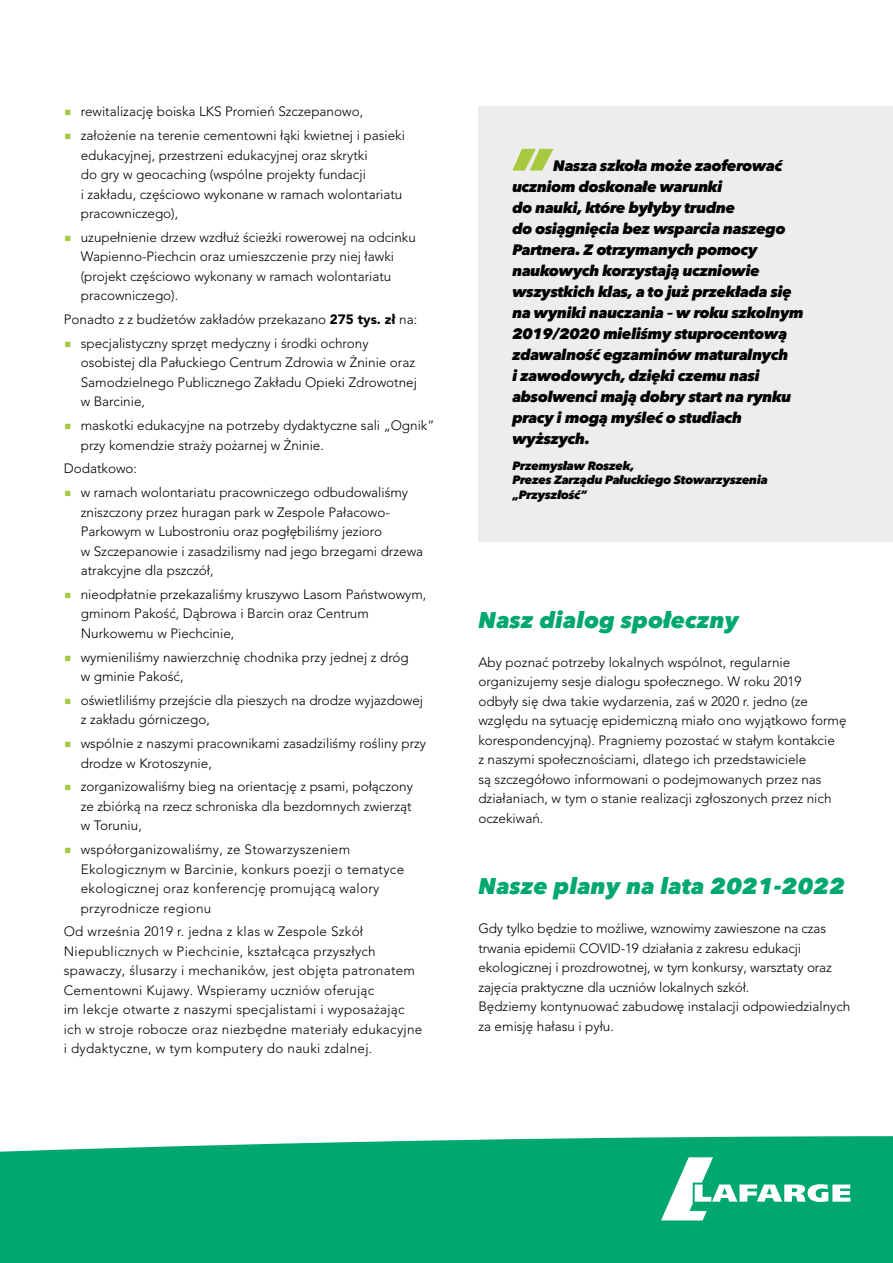
<style>
.page{position:relative;width:893px;height:1263px;background:#fff}
.page>*{position:absolute;margin:0;border:0;box-sizing:border-box;transform-origin:0 0}
.t1{font:italic 800 22.5px "Avenir Next LT Pro";letter-spacing:.01em;color:#00a76e}
.t2{font:italic 800 15px/21px "Avenir Next LT Pro";letter-spacing:-.02em;color:#000}
.t3{font:300 13.5px/19.5px "Avenir LT Pro";color:#000}
.t4{font:300 13.5px/19.5px "Avenir LT Pro";letter-spacing:.02em;color:#000}
.t5{font:italic 800 12px/14.4px "Avenir Next LT Pro";letter-spacing:-.02em;color:#000}
.s1{font-family:"Montserrat";font-weight:100;color:#a7c93f}
.s2{font-weight:900}
</style>
<div class="page">
<div style="left:478px;top:106px;width:415px;height:435px;background:#ededed"></div>
<svg style="left:512px;top:149px;width:41px;height:22px"></svg>
<div style="left:0;top:1136px;width:893px;height:127px;background:#00a76e"></div>
<svg style="left:661px;top:1157px;width:189px;height:63px"></svg>
<p class="t3" style="left:64px;top:102px;width:301px"><span class="s1">■</span> rewitalizację boiska LKS Promień Szczepanowo,</p>
<p class="t3" style="left:81px;top:126px;width:326px;text-indent:-17px"><span class="s1">■</span> założenie na terenie cementowni łąki kwietnej i pasieki edukacyjnej, przestrzeni edukacyjnej oraz skrytki<br>do gry w geocaching (wspólne projekty fundacji<br>i zakładu, częściowo wykonane w ramach wolontariatu pracowniczego),</p>
<p class="t3" style="left:81px;top:228px;width:337px;text-indent:-17px"><span class="s1">■</span> uzupełnienie drzew wzdłuż ścieżki rowerowej na odcinku Wapienno-Piechcin oraz umieszczenie przy niej ławki (projekt częściowo wykonany w ramach wolontariatu pracowniczego).</p>
<p class="t3" style="left:64px;top:310px;width:355px">Ponadto z z budżetów zakładów przekazano <span class="s2">275 tys. zł</span> na:</p>
<p class="t3" style="left:81px;top:334px;width:338px;text-indent:-17px"><span class="s1">■</span> specjalistyczny sprzęt medyczny i środki ochrony osobistej dla Pałuckiego Centrum Zdrowia w Żninie oraz Samodzielnego Publicznego Zakładu Opieki Zdrowotnej w Barcinie,</p>
<p class="t3" style="left:81px;top:416px;width:355px;text-indent:-17px"><span class="s1">■</span> maskotki edukacyjne na potrzeby dydaktyczne sali „Ognik” przy komendzie straży pożarnej w Żninie.</p>
<p class="t3" style="left:64px;top:459px;width:75px">Dodatkowo:</p>
<p class="t3" style="left:81px;top:483px;width:344px;text-indent:-17px"><span class="s1">■</span> w ramach wolontariatu pracowniczego odbudowaliśmy zniszczony przez huragan park w Zespole Pałacowo-Parkowym w Lubostroniu oraz pogłębiliśmy jezioro<br>w Szczepanowie i zasadzilismy nad jego brzegami drzewa atrakcyjne dla pszczół,</p>
<p class="t3" style="left:81px;top:584px;width:347px;text-indent:-17px"><span class="s1">■</span> nieodpłatnie przekazaliśmy kruszywo Lasom Państwowym, gminom Pakość, Dąbrowa i Barcin oraz Centrum<br>Nurkowemu w Piechcinie,</p>
<p class="t3" style="left:81px;top:647px;width:330px;text-indent:-17px"><span class="s1">■</span> wymieniliśmy nawierzchnię chodnika przy jednej z dróg w gminie Pakość,</p>
<p class="t3" style="left:81px;top:690px;width:344px;text-indent:-17px"><span class="s1">■</span> oświetliliśmy przejście dla pieszych na drodze wyjazdowej z zakładu górniczego,</p>
<p class="t3" style="left:81px;top:734px;width:347px;text-indent:-17px"><span class="s1">■</span> wspólnie z naszymi pracownikami zasadziliśmy rośliny przy drodze w Krotoszynie,</p>
<p class="t3" style="left:81px;top:777px;width:334px;text-align:justify;text-indent:-17px"><span class="s1">■</span> zorganizowaliśmy bieg na orientację z psami, połączony ze zbiórką na rzecz schroniska dla bezdomnych zwierząt w Toruniu,</p>
<p class="t4" style="left:81px;top:840px;width:325px;text-indent:-17px"><span class="s1">■</span> współorganizowaliśmy, ze Stowarzyszeniem Ekologicznym w Barcinie, konkurs poezji o tematyce ekologicznej oraz konferencję promującą walory przyrodnicze regionu</p>
<p class="t4" style="left:64px;top:922px;width:360px">Od września 2019 r. jedna z klas w Zespole Szkół Niepublicznych w Piechcinie, kształcąca przyszłych spawaczy, ślusarzy i mechaników, jest objęta patronatem Cementowni Kujawy. Wspieramy uczniów oferując<br>im lekcje otwarte z naszymi specjalistami i wyposażając ich w stroje robocze oraz niezbędne materiały edukacyjne i dydaktyczne, w tym komputery do nauki zdalnej.</p>
<p class="t2" style="left:512px;top:155px;width:293px;text-indent:41px">Nasza szkoła może zaoferować uczniom doskonałe warunki<br>do nauki, które byłyby trudne<br>do osiągnięcia bez wsparcia naszego<br>Partnera. Z otrzymanych pomocy naukowych korzystają uczniowie wszystkich klas, a to już przekłada się na wyniki nauczania – w roku szkolnym<br>2019/2020 mieliśmy stuprocentową zdawalność egzaminów maturalnych<br>i zawodowych, dzięki czemu nasi absolwenci mają dobry start na rynku pracy i mogą myśleć o studiach wyższych.</p>
<p class="t5" style="left:512px;top:458px;width:257px">Przemysław Roszek,<br>Prezes Zarządu Pałuckiego Stowarzyszenia „Przyszłość”</p>
<h1 class="t1" style="left:478px;top:606px;width:262px">Nasz dialog społeczny</h1>
<p class="t3" style="left:478px;top:652px;width:370px">Aby poznać potrzeby lokalnych wspólnot, regularnie organizujemy sesje dialogu społecznego. W roku 2019<br>odbyły się dwa takie wydarzenia, zaś w 2020 r. jedno (ze względu na sytuację epidemiczną miało ono wyjątkowo formę korespondencyjną). Pragniemy pozostać w stałym kontakcie<br>z naszymi społecznościami, dlatego ich przedstawiciele<br>są szczegółowo informowani o podejmowanych przez nas działaniach, w tym o stanie realizacji zgłoszonych przez nich oczekiwań.</p>
<h1 class="t1" style="left:478px;top:873px;width:368px">Nasze plany na lata 2021-2022</h1>
<p class="t3" style="left:478px;top:919px;width:374px">Gdy tylko będzie to możliwe, wznowimy zawieszone na czas trwania epidemii COVID-19 działania z zakresu edukacji ekologicznej i prozdrowotnej, w tym konkursy, warsztaty oraz zajęcia praktyczne dla uczniów lokalnych szkół.<br>Będziemy kontynuować zabudowę instalacji odpowiedzialnych za emisję hałasu i pyłu.</p>
</div>
